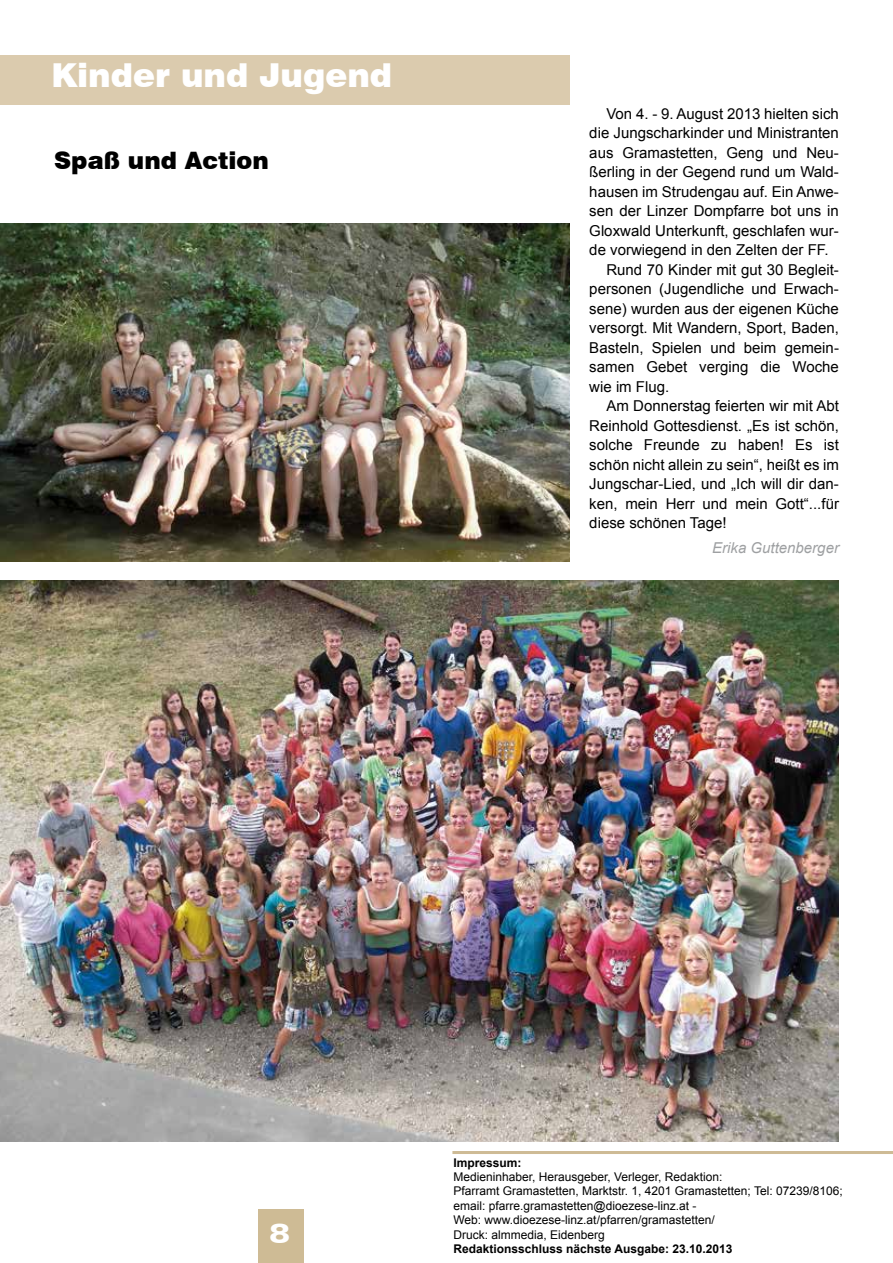
<style>
.page{position:relative;width:893px;height:1263px;background:#fff}
.page>*{position:absolute;margin:0;border:0;box-sizing:border-box;transform-origin:0 0}
.t1{font:900 33px "Swiss 721 BT";color:#fff}
.t2{font:900 expanded 27px "Zurich BT";color:#fff}
.t3{font:900 24px "Swiss 721 BT";color:#000}
.t4{font:15px "Arial";color:#000}
.t5{font:italic 15px "Arial";color:#9ea0a2}
.t6{font:12px/14.4px "Arial";color:#000}
.t7{font:700 12px "Arial";color:#000}
</style>
<div class="page">
<img style="left:0;top:580px;width:839px;height:562px">
<img style="left:0;top:223px;width:570px;height:338px">
<div style="left:258px;top:1209px;width:45px;height:54px;background:#cebb95"></div>
<div style="left:0;top:55px;width:570px;height:49px;background:#dbcbae"></div>
<hr style="left:452px;top:1151px;width:441px;height:3px;background:#cebb95">
<h1 class="t1" style="left:51px;top:56px;width:342px">Kinder und Jugend</h1>
<h3 class="t3" style="left:54px;top:146px;width:216px">Spaß und Action</h3>
<p class="t4" style="left:606px;top:103px;width:234px">Von 4. - 9. August 2013 hielten sich</p>
<p class="t4" style="left:589px;top:123px;width:251px">die Jungscharkinder und Ministranten</p>
<p class="t4" style="left:589px;top:142px;width:251px">aus Gramastetten, Geng und Neu-</p>
<p class="t4" style="left:589px;top:162px;width:251px">ßerling in der Gegend rund um Wald-</p>
<p class="t4" style="left:589px;top:181px;width:251px">hausen im Strudengau auf. Ein Anwe-</p>
<p class="t4" style="left:589px;top:201px;width:251px">sen der Linzer Dompfarre bot uns in</p>
<p class="t4" style="left:589px;top:220px;width:251px">Gloxwald Unterkunft, geschlafen wur-</p>
<p class="t4" style="left:589px;top:240px;width:241px">de vorwiegend in den Zelten der FF.</p>
<p class="t4" style="left:606px;top:259px;width:234px">Rund 70 Kinder mit gut 30 Begleit-</p>
<p class="t4" style="left:589px;top:279px;width:251px">personen (Jugendliche und Erwach-</p>
<p class="t4" style="left:589px;top:298px;width:251px">sene) wurden aus der eigenen Küche</p>
<p class="t4" style="left:589px;top:318px;width:251px">versorgt. Mit Wandern, Sport, Baden,</p>
<p class="t4" style="left:589px;top:337px;width:251px">Basteln, Spielen und beim gemein-</p>
<p class="t4" style="left:589px;top:357px;width:251px">samen Gebet verging die Woche</p>
<p class="t4" style="left:589px;top:376px;width:82px">wie im Flug.</p>
<p class="t4" style="left:606px;top:396px;width:234px">Am Donnerstag feierten wir mit Abt</p>
<p class="t4" style="left:589px;top:415px;width:251px">Reinhold Gottesdienst. „Es ist schön,</p>
<p class="t4" style="left:589px;top:435px;width:251px">solche Freunde zu haben! Es ist</p>
<p class="t4" style="left:589px;top:454px;width:251px">schön nicht allein zu sein“, heißt es im</p>
<p class="t4" style="left:589px;top:474px;width:251px">Jungschar-Lied, und „Ich will dir dan-</p>
<p class="t4" style="left:589px;top:493px;width:251px">ken, mein Herr und mein Gott“...für</p>
<p class="t4" style="left:589px;top:513px;width:139px">diese schönen Tage!</p>
<p class="t5" style="left:712px;top:538px;width:128px">Erika Guttenberger</p>
<h2 class="t2" style="left:270px;top:1217px;width:22px">8</h2>
<p class="t7" style="left:453px;top:1154px;width:70px">Impressum:</p>
<p class="t6" style="left:453px;top:1169px;width:391px">Medieninhaber, Herausgeber, Verleger, Redaktion:<br>Pfarramt Gramastetten, Marktstr. 1, 4201 Gramastetten; Tel: 07239/8106; email: pfarre.gramastetten@dioezese-linz.at -<br>Web: www.dioezese-linz.at/pfarren/gramastetten/<br>Druck: almmedia, Eidenberg</p>
<p class="t7" style="left:453px;top:1240px;width:281px">Redaktionsschluss nächste Ausgabe: 23.10.2013</p>
</div>
